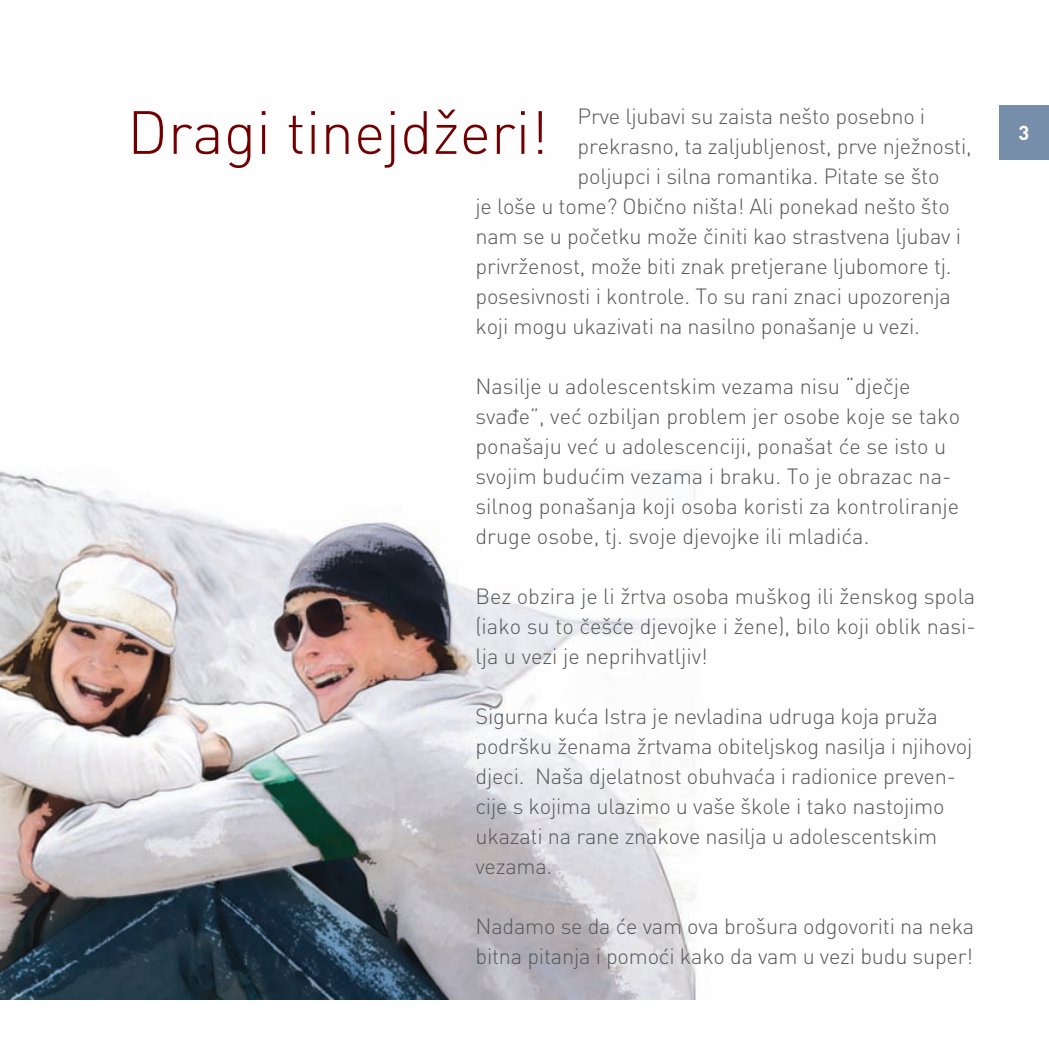
<style>
.page{position:relative;width:1049px;height:1049px;background:#fff}
.page>*{position:absolute;margin:0;border:0;box-sizing:border-box;transform-origin:0 0}
.t1{font:300 60px "CDIN";color:#720000}
.t2{font:300 21.75px/30px "CDIN";letter-spacing:-.01em;color:#57585a}
.t3{font:700 20px "CDIN";color:#fff}
</style>
<div class="page">
<img style="left:0;top:471px;width:696px;height:528px">
<div style="left:999px;top:106px;width:50px;height:54px;background:#768ea9"></div>
<p class="t2" style="left:578px;top:104px;width:349px">Prve ljubavi su zaista nešto posebno i</p>
<p class="t2" style="left:578px;top:134px;width:396px">prekrasno, ta zaljubljenost, prve nježnosti,</p>
<p class="t2" style="left:578px;top:164px;width:363px">poljupci i silna romantika. Pitate se što</p>
<p class="t2" style="left:475px;top:194px;width:476px">je loše u tome? Obično ništa! Ali ponekad nešto što</p>
<p class="t2" style="left:475px;top:224px;width:487px">nam se u početku može činiti kao strastvena ljubav i</p>
<p class="t2" style="left:475px;top:254px;width:478px">privrženost, može biti znak pretjerane ljubomore tj.</p>
<p class="t2" style="left:475px;top:284px;width:477px">posesivnosti i kontrole. To su rani znaci upozorenja</p>
<p class="t2" style="left:475px;top:314px;width:446px">koji mogu ukazivati na nasilno ponašanje u vezi.</p>
<p class="t2" style="left:475px;top:374px;width:486px">Nasilje u adolescentskim vezama nisu “dječje svađe”, već ozbiljan problem jer osobe koje se tako ponašaju već u adolescenciji, ponašat će se isto u svojim budućim vezama i braku. To je obrazac na&shy;silnog ponašanja koji osoba koristi za kontroliranje druge osobe, tj. svoje djevojke ili mladića.</p>
<p class="t2" style="left:475px;top:583px;width:502px;text-align:justify">Bez obzira je li žrtva osoba muškog ili ženskog spola (iako su to češće djevojke i žene), bilo koji oblik nasi&shy;lja u vezi je neprihvatljiv!</p>
<p class="t2" style="left:475px;top:703px;width:498px">Sigurna kuća Istra je nevladina udruga koja pruža podršku ženama žrtvama obiteljskog nasilja i njihovoj djeci. Naša djelatnost obuhvaća i radionice preven&shy;cije s kojima ulazimo u vaše škole i tako nastojimo ukazati na rane znakove nasilja u adolescentskim vezama.</p>
<h1 class="t1" style="left:127px;top:111px;width:423px">Dragi tinejdžeri!</h1>
<p class="t2" style="left:475px;top:913px;width:500px">Nadamo se da će vam ova brošura odgovoriti na neka bitna pitanja i pomoći kako da vam u vezi budu super!</p>
<p class="t3" style="left:1018px;top:126px;width:12px">3</p>
</div>
